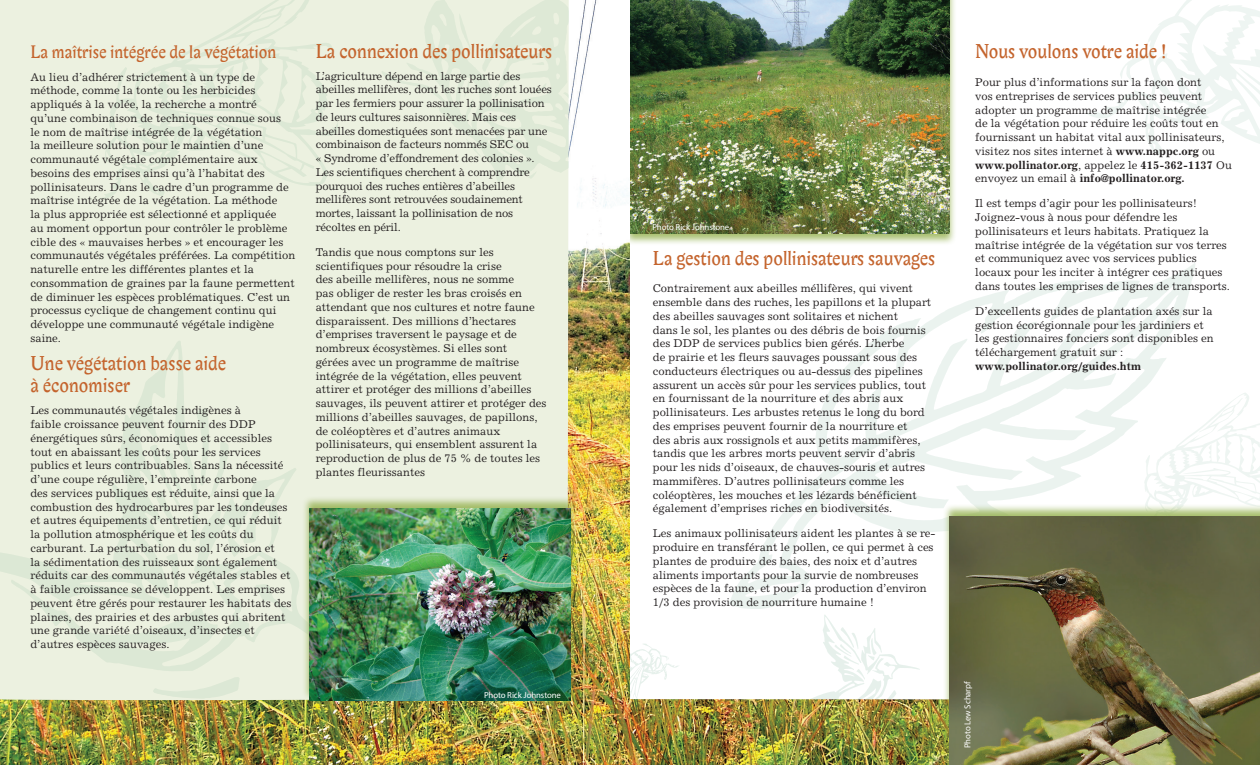
<style>
.page{position:relative;width:1260px;height:765px;background:#fff}
.page>*{position:absolute;margin:0;border:0;box-sizing:border-box;transform-origin:0 0}
.Bibloni_small_head{font:19.38px/22.5px "Biblon ITC";color:#c4642d}
.Bibloni_small_head-2{font:17.5px "Biblon ITC";color:#c4642d}
.Excelsior_body{font:11.25px/13.8px "Excelsior";color:#231f20}
.Bibloni_small_head-3{font:11.25px/13.8px "Excelsior";color:#231f20}
.Excelsior_body-2{font:8.75px "Myriad Pro";letter-spacing:-.01em;color:#fff}
.s1{font-weight:700}
</style>
<div class="page">
<img style="left:0;top:0;width:954px;height:765px">
<svg style="left:1195px;top:393px;width:65px;height:111px"></svg>
<svg style="left:729px;top:263px;width:466px;height:346px"></svg>
<div style="left:943px;top:504px;width:317px;height:261px;background:#8baa3e;opacity:.75"></div>
<img style="left:949px;top:517px;width:311px;height:248px">
<svg style="left:1086px;top:0;width:174px;height:155px"></svg>
<svg style="left:382px;top:0;width:187px;height:182px;background:#e7eedc"></svg>
<svg style="left:200px;top:408px;width:71px;height:60px;background:#e9efde"></svg>
<svg style="left:0;top:340px;width:200px;height:266px;background:#e9efde"></svg>
<svg style="left:10px;top:468px;width:338px;height:204px;background:#e7eedc"></svg>
<svg style="left:153px;top:676px;width:87px;height:23px;background:#e5eddb"></svg>
<svg style="left:100px;top:0;width:238px;height:199px;background:#e8efdd"></svg>
<img style="left:585px;top:643px;width:95px;height:73px">
<div style="left:302px;top:496px;width:275px;height:206px;background:#8baa3e;opacity:.75"></div>
<img style="left:309px;top:508px;width:262px;height:192px">
<p class="Bibloni_small_head-2" style="left:30px;top:42px;width:247px">La maîtrise intégrée de la végétation</p>
<p class="Excelsior_body" style="left:30px;top:70px;width:267px">Au lieu d’adhérer strictement à un type de méthode, comme la tonte ou les herbicides appliqués à la volée, la recherche a montré qu’une combinaison de techniques connue sous<br>le nom de maîtrise intégrée de la végétation<br>la meilleure solution pour le maintien d’une communauté végétale complémentaire aux besoins des emprises ainsi qu’à l’habitat des pollinisateurs. Dans le cadre d’un programme de maîtrise intégrée de la végétation. La méthode<br>la plus appropriée est sélectionné et appliquée<br>au moment opportun pour contrôler le problème cible des « mauvaises herbes » et encourager les communautés végétales préférées. La compétition naturelle entre les différentes plantes et la consommation de graines par la faune permettent de diminuer les espèces problématiques. C’est un processus cyclique de changement continu qui développe une communauté végétale indigène saine.</p>
<p class="Bibloni_small_head" style="left:30px;top:353px;width:197px">Une végétation basse aide à économiser</p>
<p class="Excelsior_body" style="left:30px;top:404px;width:263px">Les communautés végétales indigènes à<br>faible croissance peuvent fournir des DDP énergétiques sûrs, économiques et accessibles tout en abaissant les coûts pour les services publics et leurs contribuables. Sans la nécessité d’une coupe régulière, l’empreinte carbone<br>des services publiques est réduite, ainsi que la combustion des hydrocarbures par les tondeuses et autres équipements d’entretien, ce qui réduit la pollution atmosphérique et les coûts du carburant. La perturbation du sol, l’érosion et<br>la sédimentation des ruisseaux sont également réduits car des communautés végétales stables et à faible croissance se développent. Les emprises peuvent être gérés pour restaurer les habitats des plaines, des prairies et des arbustes qui abritent une grande variété d’oiseaux, d’insectes et d’autres espèces sauvages.</p>
<p class="Bibloni_small_head" style="left:316px;top:41px;width:238px">La connexion des pollinisateurs</p>
<p class="Excelsior_body" style="left:316px;top:69px;width:238px">L’agriculture dépend en large partie des abeilles mellifères, dont les ruches sont louées par les fermiers pour assurer la pollinisation de leurs cultures saisonnières. Mais ces abeilles domestiquées sont menacées par une combinaison de facteurs nommés SEC ou<br>« Syndrome d’effondrement des colonies ».<br>Les scientifiques cherchent à comprendre pourquoi des ruches entières d’abeilles mellifères sont retrouvées soudainement mortes, laissant la pollinisation de nos récoltes en péril.</p>
<p class="Excelsior_body" style="left:316px;top:245px;width:232px">Tandis que nous comptons sur les scientifiques pour résoudre la crise<br>des abeille mellifères, nous ne somme<br>pas obliger de rester les bras croisés en attendant que nos cultures et notre faune disparaissent. Des millions d’hectares d’emprises traversent le paysage et de nombreux écosystèmes. Si elles sont<br>gérées avec un programme de maîtrise intégrée de la végétation, elles peuvent attirer et protéger des millions d’abeilles sauvages, ils peuvent attirer et protéger des millions d’abeilles sauvages, de papillons, de coléoptères et d’autres animaux pollinisateurs, qui ensemblent assurent la reproduction de plus de 75 % de toutes les plantes fleurissantes</p>
<p class="Excelsior_body-2" style="left:484px;top:689px;width:78px">Photo Rick Johnstone</p>
<p class="Excelsior_body-2" style="left:652px;top:222px;width:78px">Photo Rick Johnstone</p>
<p class="Bibloni_small_head" style="left:653px;top:248px;width:284px">La gestion des pollinisateurs sauvages</p>
<p class="Excelsior_body" style="left:653px;top:281px;width:280px">Contrairement aux abeilles méllifères, qui vivent ensemble dans des ruches, les papillons et la plupart des abeilles sauvages sont solitaires et nichent<br>dans le sol, les plantes ou des débris de bois fournis des DDP de services publics bien gérés. L’herbe<br>de prairie et les fleurs sauvages poussant sous des conducteurs électriques ou au-dessus des pipelines assurent un accès sûr pour les services publics, tout en fournissant de la nourriture et des abris aux pollinisateurs. Les arbustes retenus le long du bord des emprises peuvent fournir de la nourriture et<br>des abris aux rossignols et aux petits mammifères, tandis que les arbres morts peuvent servir d’abris pour les nids d’oiseaux, de chauves-souris et autres mammifères. D’autres pollinisateurs comme les coléoptères, les mouches et les lézards bénéficient également d’emprises riches en biodiversités.</p>
<p class="Bibloni_small_head-3" style="left:653px;top:526px;width:284px">Les animaux pollinisateurs aident les plantes à se re&shy;produire en transférant le pollen, ce qui permet à ces plantes de produire des baies, des noix et d’autres aliments importants pour la survie de nombreuses espèces de la faune, et pour la production d’environ 1/3 des provision de nourriture humaine !</p>
<p class="Bibloni_small_head" style="left:975px;top:42px;width:193px">Nous voulons votre aide !</p>
<p class="Excelsior_body" style="left:975px;top:75px;width:258px">Pour plus d’informations sur la façon dont<br>vos entreprises de services publics peuvent adopter un programme de maîtrise intégrée<br>de la végétation pour réduire les coûts tout en fournissant un habitat vital aux pollinisateurs, visitez nos sites internet à <span class="s1">www.nappc.org</span> ou <span class="s1">www.pollinator.org</span>, appelez le <span class="s1">415-362-1137</span> Ou envoyez un email à <span class="s1">info@pollinator.org.</span></p>
<p class="Excelsior_body" style="left:975px;top:197px;width:256px">Il est temps d’agir pour les pollinisateurs!<br>Joignez-vous à nous pour défendre les pollinisateurs et leurs habitats. Pratiquez la maîtrise intégrée de la végétation sur vos terres et communiquez avec vos services publics locaux pour les inciter à intégrer ces pratiques dans toutes les emprises de lignes de transports.</p>
<p class="Excelsior_body" style="left:975px;top:304px;width:240px">D’excellents guides de plantation axés sur la gestion écorégionnale pour les jardiniers et les gestionnaires fonciers sont disponibles en téléchargement gratuit sur : <span class="s1">www.pollinator.org/guides.htm</span></p>
<p class="Excelsior_body-2" style="left:962px;top:748px;width:69px;rotate:-90deg">Photo Lew Scharpf</p>
</div>
